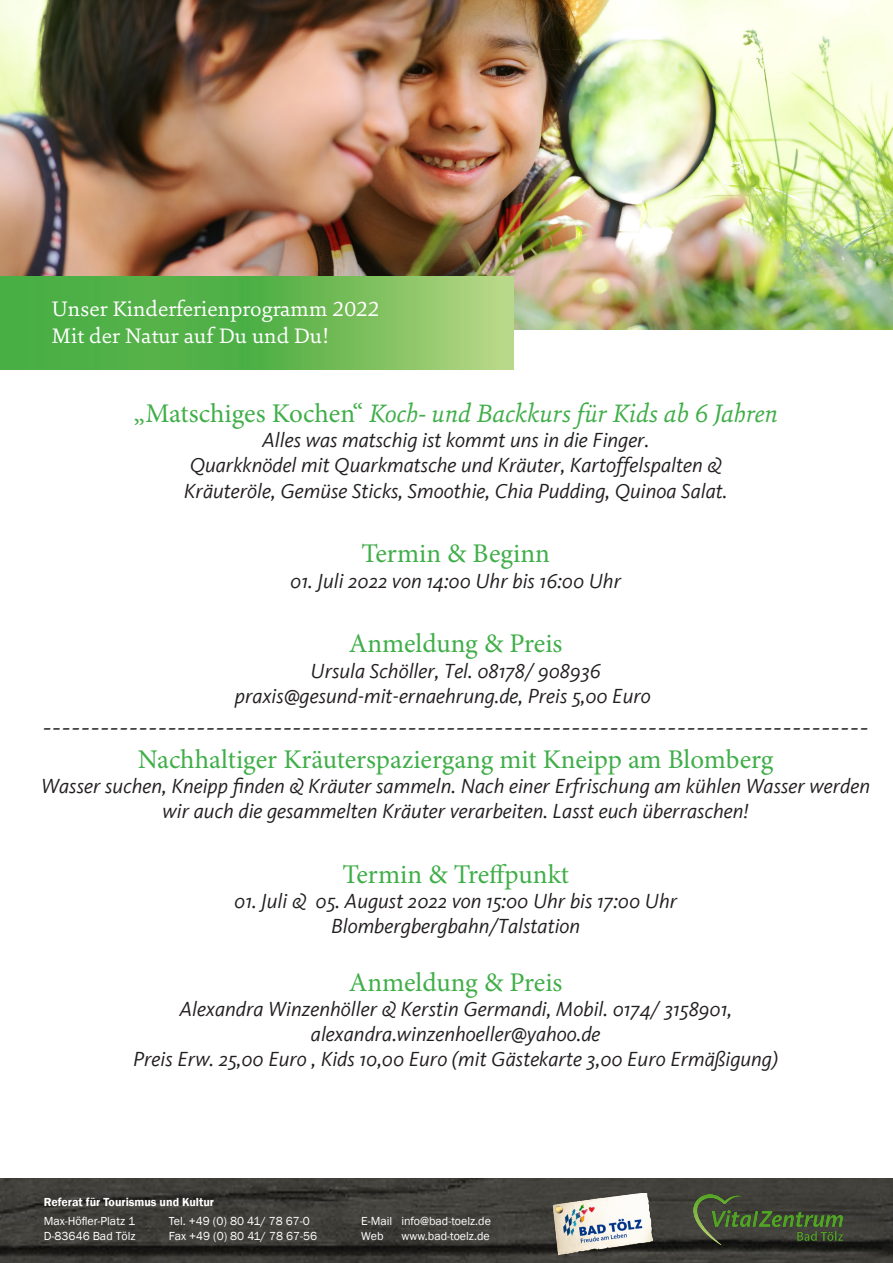
<style>
.page{position:relative;width:893px;height:1263px;background:#fff}
.page>*{position:absolute;margin:0;border:0;box-sizing:border-box;transform-origin:0 0}
.t1{font:27px "Minion Pro";letter-spacing:-.005em;color:#40ae49}
.t2{font:27px "Minion Pro";color:#231f20}
.t3{font:italic 27px "Sina Nova";color:#40ae49}
.t4{font:22.5px "Sina Nova";color:#fff;scale:1.06 1}
.t5{font:italic 21px/25.2px "Kievit";color:#231f20;text-align:center}
.t6{font:12px "Franklin Gothic";color:#fff}
.t7{font:600 12px "Franklin Gothic";color:#fff}
.s1{font-family:"Minion Pro";font-style:normal}
</style>
<div class="page">
<img style="left:0;top:1179px;width:893px;height:84px">
<img style="left:0;top:0;width:893px;height:330px">
<svg style="left:0;top:276px;width:514px;height:94px;background:#69b955"></svg>
<img style="left:553px;top:1193px;width:103px;height:62px">
<img style="left:693px;top:1194px;width:149px;height:51px">
<p class="t4" style="left:52px;top:294px;width:311px">Unser Kinderferienprogramm 2022</p>
<p class="t4" style="left:52px;top:321px;width:263px">Mit der Natur auf Du und Du!</p>
<p class="t3" style="left:133px;top:396px;width:646px"><span class="s1">„Matschiges Kochen“</span> Koch- und Backkurs für Kids ab 6 Jahren</p>
<p class="t5" style="left:262px;top:427px;width:389px">Alles was matschig ist kommt uns in die Finger.</p>
<p class="t5" style="left:190px;top:453px;width:534px">Quarkknödel mit Quarkmatsche und Kräuter, Kartoffelspalten &amp;</p>
<p class="t5" style="left:184px;top:478px;width:545px">Kräuteröle, Gemüse Sticks, Smoothie, Chia Pudding, Quinoa Salat.</p>
<p class="t1" style="left:361px;top:536px;width:190px">Termin &amp; Beginn</p>
<p class="t5" style="left:290px;top:568px;width:332px">01. Juli 2022 von 14:00 Uhr bis 16:00 Uhr</p>
<p class="t1" style="left:349px;top:626px;width:215px">Anmeldung &amp; Preis</p>
<p class="t5" style="left:310px;top:658px;width:292px">Ursula Schöller, Tel. 08178/ 908936</p>
<p class="t5" style="left:235px;top:683px;width:443px">praxis@gesund-mit-ernaehrung.de, Preis 5,00 Euro€ €</p>
<p class="t2" style="left:42px;top:708px;width:828px">--------------------------------------------------------------------------------------</p>
<p class="t1" style="left:138px;top:741px;width:637px">Nachhaltiger Kräuterspaziergang mit Kneipp am Blomberg</p>
<p class="t5" style="left:41px;top:773px;width:830px">Wasser suchen, Kneipp finden &amp; Kräuter sammeln. Nach einer Erfrischung am kühlen Wasser werden wir auch die gesammelten Kräuter verarbeiten. Lasst euch überraschen!</p>
<p class="t1" style="left:342px;top:856px;width:228px">Termin &amp; Treffpunkt</p>
<p class="t5" style="left:234px;top:888px;width:444px">01. Juli &amp; 05. August 2022 von 15:00 Uhr bis 17:00 Uhr</p>
<p class="t5" style="left:331px;top:913px;width:251px">Blombergbergbahn/Talstation</p>
<p class="t1" style="left:349px;top:964px;width:215px">Anmeldung &amp; Preis</p>
<p class="t5" style="left:179px;top:996px;width:554px">Alexandra Winzenhöller &amp; Kerstin Germandi, Mobil. 0174/ 3158901,</p>
<p class="t5" style="left:311px;top:1021px;width:291px">alexandra.winzenhoeller@yahoo.de</p>
<p class="t5" style="left:133px;top:1047px;width:647px">Preis Erw. 25,00 Euro , Kids 10,00 Euro (mit Gästekarte 3,00 Euro Ermäßigung)</p>
<p class="t7" style="left:44px;top:1194px;width:172px">Referat für Tourismus und Kultur</p>
<p class="t6" style="left:44px;top:1214px;width:93px">Max-Höfler-Platz 1</p>
<p class="t6" style="left:44px;top:1228px;width:93px">D-83646 Bad Tölz</p>
<p class="t6" style="left:169px;top:1214px;width:143px">Tel. +49 (0) 80 41/ 78 67-0</p>
<p class="t6" style="left:169px;top:1228px;width:150px">Fax +49 (0) 80 41/ 78 67-56</p>
<p class="t6" style="left:361px;top:1214px;width:131px">E-Mail info@bad-toelz.de</p>
<p class="t6" style="left:361px;top:1228px;width:24px">Web</p>
<p class="t6" style="left:401px;top:1228px;width:90px">www.bad-toelz.de</p>
</div>
